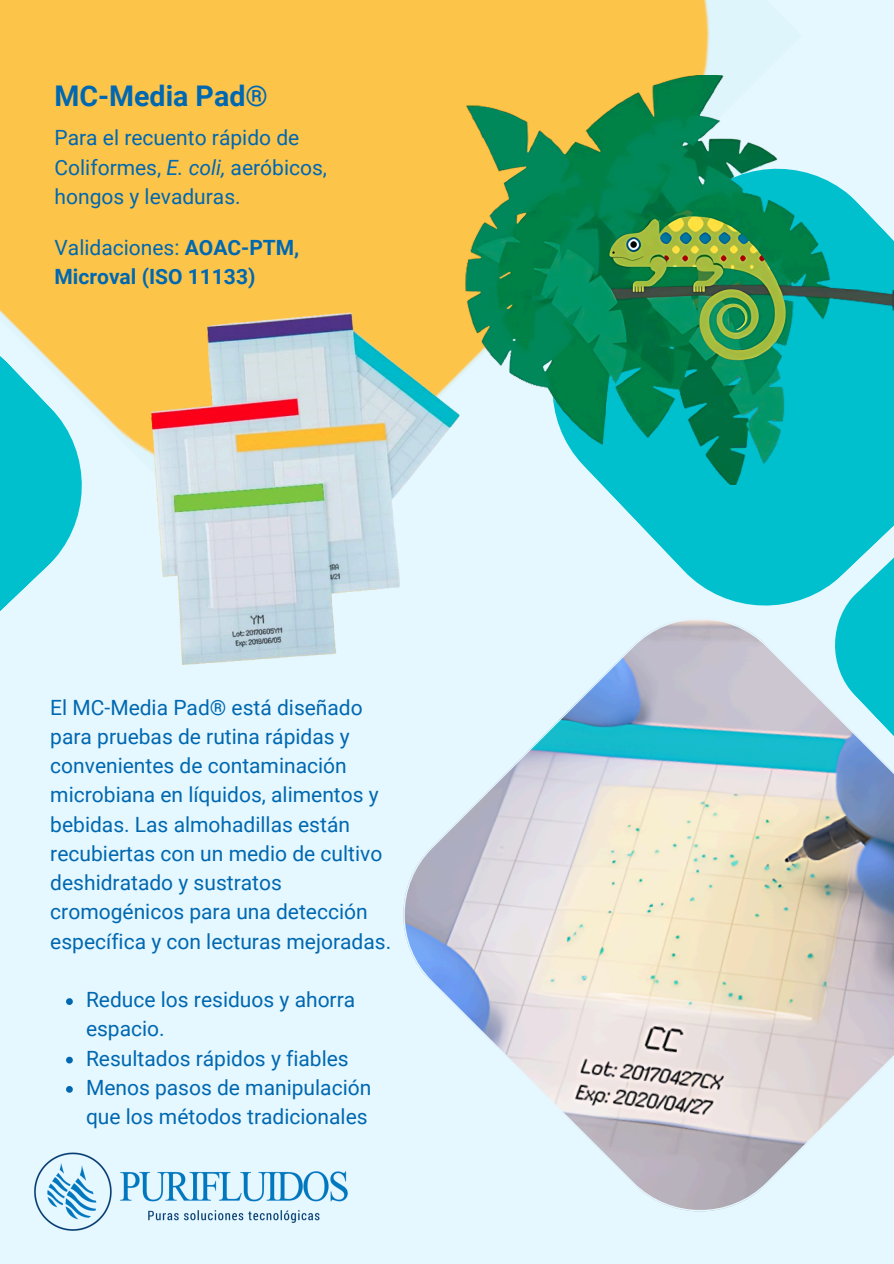
<style>
.page{position:relative;width:894px;height:1264px;background:#fff}
.page>*{position:absolute;margin:0;border:0;box-sizing:border-box;transform-origin:0 0}
.t1{font:700 28.5px "Roboto";color:#0068b0}
.t2{font:21px/29.2px "Roboto";color:#0068b0}
.t3{font:700 21px/29.2px "Roboto";color:#0068b0}
.s1{font-style:italic}
.s2{font-weight:400}
</style>
<div class="page">
<div style="left:0;top:0;width:893px;height:1263px;background:#e5f7ff"></div>
<div style="left:0;top:0;width:724px;height:453px;background:#fdc44a"></div>
<svg style="left:601px;top:484px;width:292px;height:122px;fill:#00c0cd"></svg>
<svg style="left:827px;top:494px;width:66px;height:114px"></svg>
<svg style="left:0;top:318px;width:94px;height:293px"></svg>
<svg style="left:403px;top:608px;width:490px;height:604px"></svg>
<img style="left:149px;top:301px;width:311px;height:366px">
<img style="left:436px;top:76px;width:457px;height:408px">
<svg style="left:66px;top:998px;width:7px;height:6px"></svg>
<svg style="left:66px;top:1056px;width:7px;height:7px"></svg>
<svg style="left:66px;top:1086px;width:7px;height:6px"></svg>
<img style="left:34px;top:1152px;width:314px;height:79px">
<p class="t1" style="left:55px;top:80px;width:215px">MC-Media Pad®</p>
<p class="t2" style="left:55px;top:123px;width:274px">Para el recuento rápido de<br>Coliformes, <span class="s1">E. coli,</span> aeróbicos, hongos y levaduras.</p>
<p class="t3" style="left:55px;top:233px;width:246px"><span class="s2">Validaciones:</span> AOAC-PTM,<br>Microval (ISO 11133)</p>
<p class="t2" style="left:50px;top:692px;width:342px">El MC-Media Pad® está diseñado para pruebas de rutina rápidas y convenientes de contaminación microbiana en líquidos, alimentos y bebidas. Las almohadillas están recubiertas con un medio de cultivo deshidratado y sustratos cromogénicos para una detección específica y con lecturas mejoradas.</p>
<p class="t2" style="left:86px;top:985px;width:271px">Reduce los residuos y ahorra espacio.</p>
<p class="t2" style="left:86px;top:1043px;width:264px">Resultados rápidos y fiables</p>
<p class="t2" style="left:86px;top:1073px;width:287px">Menos pasos de manipulación que los métodos tradicionales</p>
</div>
